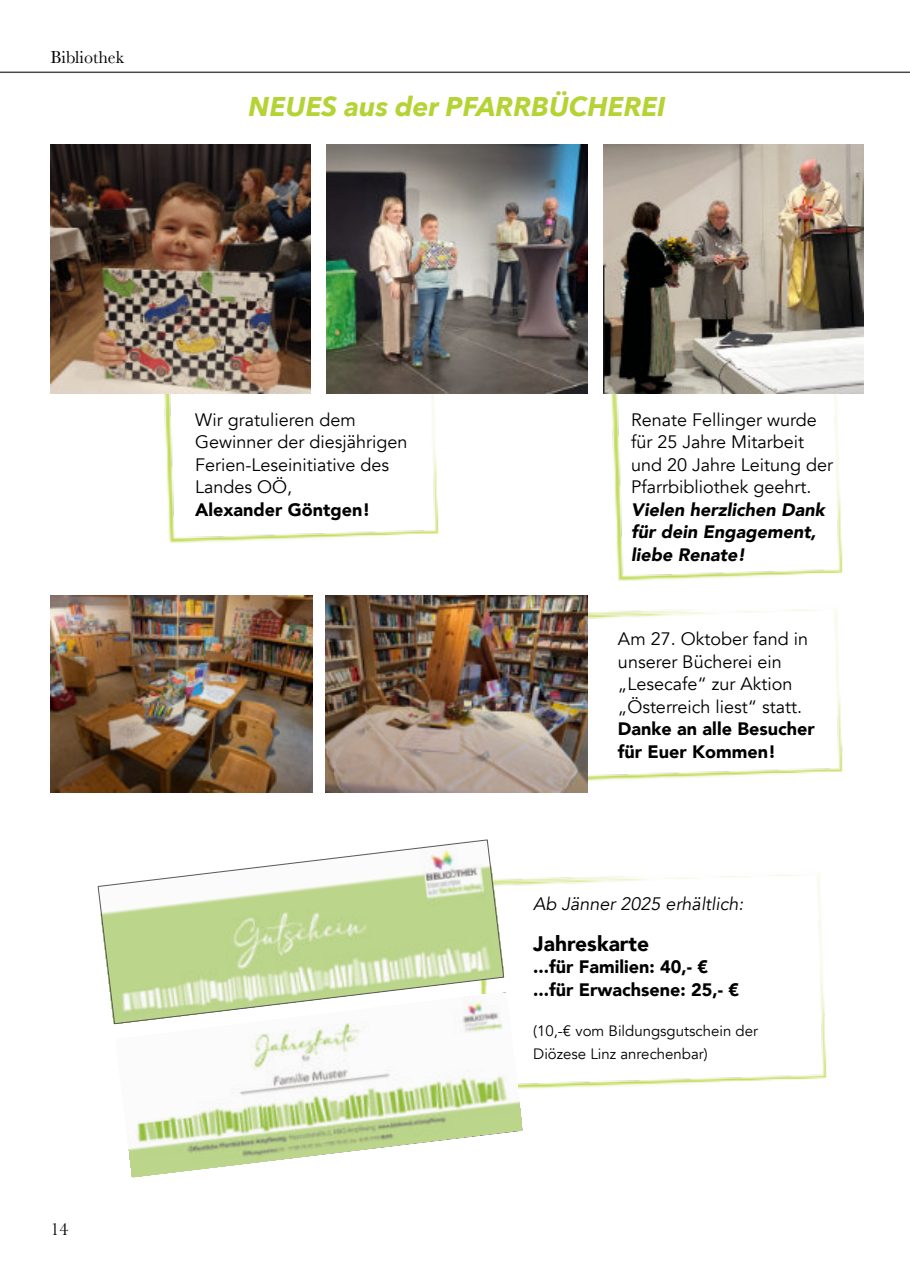
<style>
.page{position:relative;width:910px;height:1280px;background:#fff}
.page>*{position:absolute;margin:0;border:0;box-sizing:border-box;transform-origin:0 0}
.t1{font:italic 700 27px "Avenir Next";color:#b4d334}
.t2{font:900 21px "Avenir";color:#000}
.t3{font:18px/22.5px "Avenir";color:#000}
.t4{font:900 18px/22.5px "Avenir";color:#000}
.t5{font:italic 900 18px/22.5px "Avenir";color:#000}
.t6{font:italic 18px "Avenir";color:#000}
.t7{font:18px "Baskerville";color:#070504}
.t8{font:15px/22.5px "Avenir";color:#000}
</style>
<div class="page">
<img style="left:504px;top:873px;width:323px;height:216px">
<img style="left:587px;top:605px;width:256px;height:177px">
<img style="left:611px;top:394px;width:232px;height:187px">
<img style="left:164px;top:352px;width:275px;height:191px">
<hr style="left:0;top:72px;width:910px;height:1px;background:#4d4948">
<img style="left:327px;top:145px;width:261px;height:249px">
<img style="left:51px;top:145px;width:260px;height:249px">
<svg style="left:98px;top:839px;width:406px;height:185px"></svg>
<img style="left:116px;top:993px;width:406px;height:184px">
<img style="left:603px;top:145px;width:261px;height:249px">
<img style="left:51px;top:596px;width:261px;height:196px">
<img style="left:325px;top:596px;width:262px;height:196px">
<p class="t7" style="left:51px;top:47px;width:75px">Bibliothek</p>
<h1 class="t1" style="left:249px;top:89px;width:419px">NEUES aus der PFARRBÜCHEREI</h1>
<p class="t3" style="left:195px;top:408px;width:214px">Wir gratulieren dem<br>Gewinner der diesjährigen<br>Ferien-Leseinitiative des<br>Landes OÖ,</p>
<p class="t4" style="left:195px;top:499px;width:177px">Alexander Göntgen!</p>
<p class="t7" style="left:51px;top:1219px;width:19px">14</p>
<p class="t3" style="left:631px;top:408px;width:204px">Renate Fellinger wurde für 25 Jahre Mitarbeit und 20 Jahre Leitung der<br>Pfarrbibliothek geehrt.</p>
<p class="t5" style="left:631px;top:499px;width:195px">Vielen herzlichen Dank für dein Engagement, liebe Renate!</p>
<p class="t3" style="left:618px;top:628px;width:192px">Am 27. Oktober fand in unserer Bücherei ein „Lesecafe“ zur Aktion „Österreich liest“ statt.</p>
<p class="t4" style="left:618px;top:718px;width:198px">Danke an alle Besucher für Euer Kommen!</p>
<p class="t6" style="left:533px;top:892px;width:212px">Ab Jänner 2025 erhältlich:</p>
<p class="t2" style="left:533px;top:930px;width:117px">Jahreskarte</p>
<p class="t4" style="left:533px;top:956px;width:207px">...für Familien: 40,- € ...für Erwachsene: 25,- €</p>
<p class="t8" style="left:533px;top:1020px;width:226px">(10,-€ vom Bildungsgutschein der<br>Diözese Linz anrechenbar)</p>
</div>
